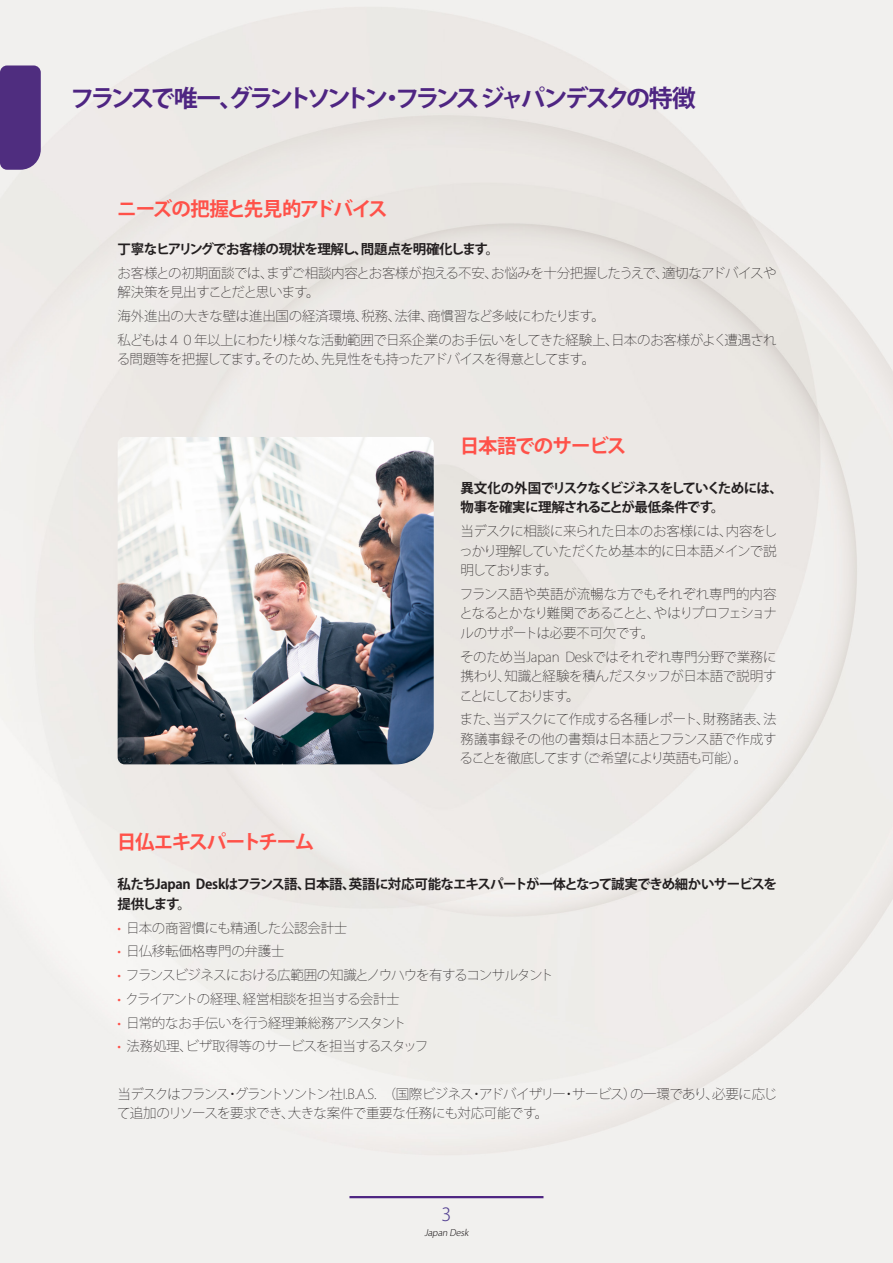
<style>
.page{position:relative;width:893px;height:1263px;background:#fff}
.page>*{position:absolute;margin:0;border:0;box-sizing:border-box;transform-origin:0 0}
._02_Headline_two_Bol{font:700 24px "Koz Go Pr 6 N";letter-spacing:-.16em;color:#4e2582}
._02_Headline_two_Bol-2{font:700 19.5px "Koz Go Pr 6 N";letter-spacing:-.06em;color:#ff5149}
._11_Body_text{font:300 18px "Koz Go Pr 6 N";color:#523f91}
.t1{font:200 13.5px/19.5px "Koz Go Pr 6 N";letter-spacing:-.04em;color:#231f20;text-align:justify}
.t2{font:700 13.5px/19.5px "Koz Go Pr 6 N";letter-spacing:-.06em;color:#231f20}
.t3{font:200 13.5px "Koz Go Pr 6 N";letter-spacing:-.02em;color:#231f20}
.t4{font:200 13.5px "Koz Go Pr 6 N";letter-spacing:-.07em;color:#231f20}
._11_Body_text-2{font:italic 300 9px "Koz Go Pr 6 N";color:#231f20}
.s1{color:#ff5149}
</style>
<div class="page">
<div style="left:0;top:65px;width:41px;height:105px;background:#4f2d7f"></div>
<img style="left:118px;top:437px;width:316px;height:327px">
<hr style="left:349px;top:1196px;width:194px;height:2px;background:#4e2582">
<p class="_02_Headline_two_Bol" style="left:71px;top:85px;width:627px">フランスで唯一、グラントソントン・フランス ジャパンデスクの特徴</p>
<p class="_02_Headline_two_Bol-2" style="left:117px;top:197px;width:272px">ニーズの把握と先見的アドバイス</p>
<p class="t2" style="left:118px;top:240px;width:383px">丁寧なヒアリングでお客様の現状を理解し、問題点を明確化します。</p>
<p class="t1" style="left:118px;top:263px;width:660px">お客様との初期面談では、まずご相談内容とお客様が抱える不安、お悩みを十分把握したうえで、適切なアドバイスや解決策を見出すことだと思います。</p>
<p class="t3" style="left:118px;top:308px;width:489px">海外進出の大きな壁は進出国の経済環境、税務、法律、商慣習など多岐にわたります。</p>
<p class="t1" style="left:117px;top:330px;width:661px">私どもは４０年以上にわたり様々な活動範囲で日系企業のお手伝いをしてきた経験上、日本のお客様がよく遭遇される問題等を把握してます。そのため、先見性をも持ったアドバイスを得意としてます。</p>
<p class="_02_Headline_two_Bol-2" style="left:460px;top:434px;width:168px">日本語でのサービス</p>
<p class="t2" style="left:460px;top:478px;width:324px">異文化の外国でリスクなくビジネスをしていくためには、物事を確実に理解されることが最低条件です。</p>
<p class="t1" style="left:459px;top:522px;width:320px">当デスクに相談に来られた日本のお客様には、内容をしっかり理解していただくため基本的に日本語メインで説明しております。</p>
<p class="t1" style="left:459px;top:584px;width:319px">フランス語や英語が流暢な方でもそれぞれ専門的内容となるとかなり難関であることと、やはりプロフェショナルのサポートは必要不可欠です。</p>
<p class="t1" style="left:459px;top:647px;width:319px">そのため当Japan Deskではそれぞれ専門分野で業務に携わり、知識と経験を積んだスタッフが日本語で説明すことにしております。</p>
<p class="t1" style="left:460px;top:710px;width:319px">また、当デスクにて作成する各種レポート、財務諸表、法務議事録その他の書類は日本語とフランス語で作成することを徹底してます（ご希望により英語も可能）。</p>
<p class="_02_Headline_two_Bol-2" style="left:117px;top:831px;width:199px">日仏エキスパートチーム</p>
<p class="t2" style="left:118px;top:875px;width:661px">私たちJapan Deskはフランス語、日本語、英語に対応可能なエキスパートが一体となって誠実できめ細かいサービスを提供します。</p>
<p class="t3" style="left:118px;top:920px;width:231px"><span class="s1">•</span> 日本の商習慣にも精通した公認会計士</p>
<p class="t3" style="left:118px;top:944px;width:168px"><span class="s1">•</span> 日仏移転価格専門の弁護士</p>
<p class="t4" style="left:118px;top:967px;width:438px"><span class="s1">•</span> フランスビジネスにおける広範囲の知識とノウハウを有するコンサルタント</p>
<p class="t1" style="left:118px;top:989px;width:284px"><span class="s1">•</span> クライアントの経理、経営相談を担当する会計士</p>
<p class="t1" style="left:118px;top:1013px;width:290px"><span class="s1">•</span> 日常的なお手伝いを行う経理兼総務アシスタント</p>
<p class="t1" style="left:118px;top:1037px;width:312px"><span class="s1">•</span> 法務処理、ビザ取得等のサービスを担当するスタッフ</p>
<p class="t1" style="left:117px;top:1084px;width:661px">当デスクはフランス・グラントソントン社I.B.A.S. （国際ビジネス・アドバイザリー・サービス）の一環であり、必要に応じて追加のリソースを要求でき、大きな案件で重要な任務にも対応可能です。</p>
<p class="_11_Body_text" style="left:442px;top:1204px;width:11px">3</p>
<p class="_11_Body_text-2" style="left:424px;top:1227px;width:48px">JapanDesk</p>
</div>
